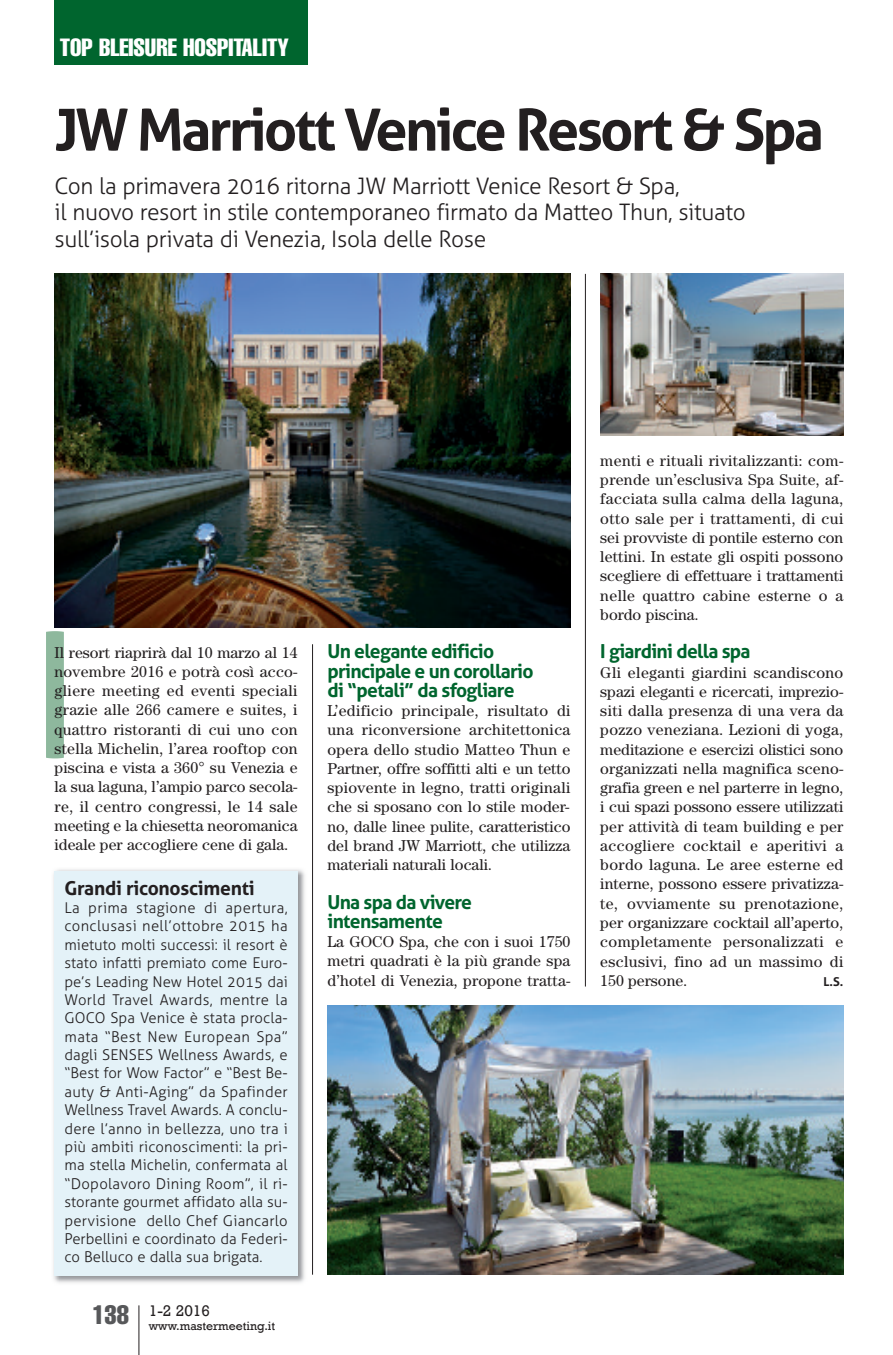
<style>
.page{position:relative;width:893px;height:1355px;background:#fff}
.page>*{position:absolute;margin:0;border:0;box-sizing:border-box;transform-origin:0 0}
.t1{font:700 57.75px "Aller";letter-spacing:-.05em;color:#231f20}
.t2{font:extra-condensed 24.5px "Helvetica";color:#fff}
.t3{font:300 22.75px/26.2px "Aller";letter-spacing:-.015em;color:#231f20}
.t4{font:700 19.25px/19.2px "Aller";letter-spacing:-.035em;color:#00652e}
.t5{font:700 19.25px "Aller";letter-spacing:-.015em;color:#231f20}
.t6{font:15.75px/19.2px "Century";color:#231f20;text-align:justify}
.t7{font:15.75px "Rockwell";color:#231f20}
.t8{font:300 14.88px/18.4px "Aller";color:#231f20;text-align:justify}
.t9{font:12.25px "Rockwell";color:#231f20}
.t10{font:700 12.25px "Aller";color:#231f20}
</style>
<div class="page">
<hr style="left:138px;top:1305px;width:1px;height:49px;background:#231f20">
<div style="left:55px;top:0;width:253px;height:64px;background:#00652e"></div>
<div style="left:46px;top:631px;width:18px;height:127px;background:#8eb89d"></div>
<hr style="left:585px;top:274px;width:1px;height:712px;background:#231f20">
<hr style="left:312px;top:644px;width:1px;height:630px;background:#231f20">
<img style="left:53px;top:869px;width:252px;height:414px">
<div style="left:55px;top:870px;width:243px;height:405px;background:#e4f2f8"></div>
<img style="left:327px;top:1005px;width:516px;height:269px">
<img style="left:55px;top:274px;width:515px;height:353px">
<img style="left:600px;top:274px;width:243px;height:161px">
<h2 class="t2" style="left:60px;top:39px;width:230px">TOP BLEISURE HOSPITALITY</h2>
<h1 class="t1" style="left:55px;top:96px;width:771px">JW Marriott Venice Resort &amp; Spa</h1>
<h3 class="t3" style="left:55px;top:173px;width:693px">Con la primavera 2016 ritorna JW Marriott Venice Resort &amp; Spa,<br>il nuovo resort in stile contemporaneo firmato da Matteo Thun, situato sull’isola privata di Venezia, Isola delle Rose</h3>
<p class="t6" style="left:55px;top:644px;width:245px">Il resort riaprirà dal 10 marzo al 14 novembre 2016 e potrà così acco&shy;gliere meeting ed eventi speciali grazie alle 266 camere e suites, i quattro ristoranti di cui uno con stella Michelin, l’area rooftop con piscina e vista a 360° su Venezia e la sua laguna, l’ampio parco secola&shy;re, il centro congressi, le 14 sale meeting e la chiesetta neoromanica ideale per accogliere cene di gala.</p>
<p class="t5" style="left:64px;top:876px;width:192px">Grandi riconoscimenti</p>
<p class="t8" style="left:64px;top:898px;width:225px">La prima stagione di apertura, conclusasi nell’ottobre 2015 ha mietuto molti successi: il resort è stato infatti premiato come Euro&shy;pe’s Leading New Hotel 2015 dai World Travel Awards, mentre la GOCO Spa Venice è stata procla&shy;mata “Best New European Spa” dagli SENSES Wellness Awards, e “Best for Wow Factor” e “Best Be&shy;auty &amp; Anti-Aging” da Spafinder Wellness Travel Awards. A conclu&shy;dere l’anno in bellezza, uno tra i più ambiti riconoscimenti: la pri&shy;ma stella Michelin, confermata al “Dopolavoro Dining Room”, il ri&shy;storante gourmet affidato alla su&shy;pervisione dello Chef Giancarlo Perbellini e coordinato da Federi&shy;co Belluco e dalla sua brigata.</p>
<p class="t9" style="left:92px;top:1318px;width:184px"><sup>138</sup> www.mastermeeting.it</p>
<p class="t7" style="left:149px;top:1300px;width:63px">1-2 2016</p>
<p class="t4" style="left:327px;top:642px;width:208px">Un elegante edificio principale e un corollario di “petali” da sfogliare</p>
<p class="t6" style="left:327px;top:702px;width:245px">L’edificio principale, risultato di una riconversione architettonica opera dello studio Matteo Thun e Partner, offre soffitti alti e un tetto spiovente in legno, tratti originali che si sposano con lo stile moder&shy;no, dalle linee pulite, caratteristico del brand JW Marriott, che utilizza materiali naturali locali.</p>
<p class="t4" style="left:327px;top:892px;width:146px">Una spa da vivere intensamente</p>
<p class="t6" style="left:327px;top:933px;width:245px">La GOCO Spa, che con i suoi 1750 metri quadrati è la più grande spa d’hotel di Venezia, propone tratta-</p>
<p class="t6" style="left:600px;top:452px;width:245px">menti e rituali rivitalizzanti: com&shy;prende un’esclusiva Spa Suite, af&shy;facciata sulla calma della laguna, otto sale per i trattamenti, di cui sei provviste di pontile esterno con lettini. In estate gli ospiti possono scegliere di effettuare i trattamenti nelle quattro cabine esterne o a bordo piscina.</p>
<p class="t4" style="left:600px;top:642px;width:152px">I giardini della spa</p>
<p class="t6" style="left:600px;top:664px;width:245px">Gli eleganti giardini scandiscono spazi eleganti e ricercati, imprezio&shy;siti dalla presenza di una vera da pozzo veneziana. Lezioni di yoga, meditazione e esercizi olistici sono organizzati nella magnifica sceno&shy;grafia green e nel parterre in legno, i cui spazi possono essere utilizzati per attività di team building e per accogliere cocktail e aperitivi a bordo laguna. Le aree esterne ed interne, possono essere privatizza&shy;te, ovviamente su prenotazione, per organizzare cocktail all’aperto, completamente personalizzati e esclusivi, fino ad un massimo di 150 persone.</p>
<p class="t10" style="left:823px;top:974px;width:21px">L.S.</p>
</div>
